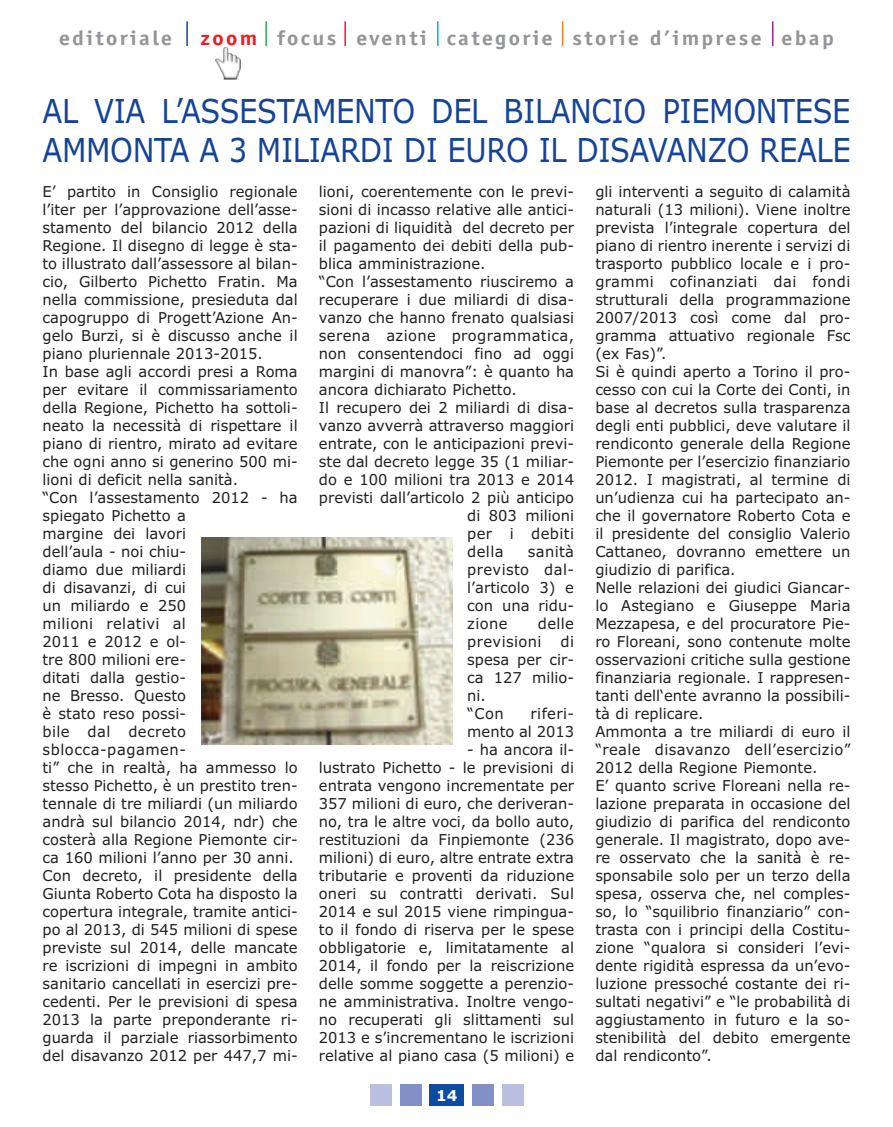
<style>
.page{position:relative;width:893px;height:1127px;background:#fff}
.page>*{position:absolute;margin:0;border:0;box-sizing:border-box;transform-origin:0 0}
.t1{font:33px/39px "Verdana";letter-spacing:-.015em;color:#154398;scale:.88 1}
.t2{font:700 21px "Officina Sans";letter-spacing:.105em;color:#939598;scale:1.1 1}
.t3{font:15px/18px "Verdana";color:#231f20}
.t4{font:15px/18px "Verdana";letter-spacing:.025em;color:#231f20}
.t5{font:700 15px "Verdana";color:#fff}
.s1{color:#ee1d23}
</style>
<div class="page">
<div style="left:430px;top:1084px;width:34px;height:22px;background:#0d4da1"></div>
<div style="left:400px;top:1084px;width:21px;height:22px;background:#838fc7"></div>
<div style="left:370px;top:1084px;width:22px;height:22px;background:#babfe0"></div>
<div style="left:472px;top:1084px;width:22px;height:22px;background:#838fc7"></div>
<div style="left:502px;top:1084px;width:21px;height:22px;background:#babfe0"></div>
<img style="left:215px;top:47px;width:26px;height:26px">
<hr style="left:186px;top:21px;width:2px;height:25px;background:#154398">
<hr style="left:265px;top:21px;width:2px;height:25px;background:#23b24b">
<hr style="left:344px;top:21px;width:2px;height:25px;background:#ee1d23">
<hr style="left:437px;top:21px;width:2px;height:25px;background:#00aeef">
<svg style="left:562px;top:21px;width:1px;height:25px"></svg>
<svg style="left:772px;top:21px;width:1px;height:25px"></svg>
<img style="left:201px;top:537px;width:251px;height:207px">
<h2 class="t2" style="left:59px;top:30px;width:104px">editoriale</h2>
<h2 class="t2" style="left:201px;top:30px;width:577px"><span class="s1">zoom</span> focus eventi categorie storie d’imprese ebap</h2>
<h1 class="t1" style="left:43px;top:95px;width:920px">AL VIA L’ASSESTAMENTO DEL BILANCIO PIEMONTESE<br>AMMONTA A 3 MILIARDI DI EURO IL DISAVANZO REALE</h1>
<p class="t3" style="left:43px;top:184px;width:257px">E’ partito in Consiglio regionale l’iter per l’approvazione dell’asse&shy;stamento del bilancio 2012 della<br>Regione. Il disegno di legge è sta&shy;to illustrato dall’assessore al bilan&shy;cio, Gilberto Pichetto Fratin. Ma nella commissione, presieduta dal capogruppo di Progett’Azione An&shy;gelo Burzi, si è discusso anche il piano pluriennale 2013-2015.<br>In base agli accordi presi a Roma per evitare il commissariamento della Regione, Pichetto ha sottoli&shy;neato la necessità di rispettare il piano di rientro, mirato ad evitare che ogni anno si generino 500 mi&shy;lioni di deficit nella sanità.<br>“Con l’assestamento 2012 - ha spiegato Pichetto a<br>margine dei lavori<br>dell’aula - noi chiu-<br>diamo due miliardi<br>di disavanzi, di cui<br>un miliardo e 250<br>milioni relativi al<br>2011 e 2012 e ol-<br>tre 800 milioni ere-<br>ditati dalla gestio-<br>ne Bresso. Questo<br>è stato reso possi-<br>bile dal decreto sblocca-pagamen-<br>ti” che in realtà, ha ammesso lo stesso Pichetto, è un prestito tren&shy;tennale di tre miliardi (un miliardo andrà sul bilancio 2014, ndr) che costerà alla Regione Piemonte cir&shy;ca 160 milioni l’anno per 30 anni.<br>Con decreto, il presidente della<br>Giunta Roberto Cota ha disposto la copertura integrale, tramite antici&shy;po al 2013, di 545 milioni di spese previste sul 2014, delle mancate re iscrizioni di impegni in ambito sanitario cancellati in esercizi pre&shy;cedenti. Per le previsioni di spesa<br>2013 la parte preponderante ri&shy;guarda il parziale riassorbimento del disavanzo 2012 per 447,7 mi-</p>
<p class="t3" style="left:319px;top:184px;width:257px">lioni, coerentemente con le previ-</p>
<p class="t3" style="left:595px;top:184px;width:257px">gli interventi a seguito di calamità naturali (13 milioni). Viene inoltre prevista l’integrale copertura del piano di rientro inerente i servizi di trasporto pubblico locale e i pro&shy;grammi cofinanziati dai fondi strutturali della programmazione 2007/2013 così come dal pro&shy;gramma attuativo regionale Fsc (ex Fas)”.<br>Si è quindi aperto a Torino il pro&shy;cesso con cui la Corte dei Conti, in base al decretos sulla trasparenza degli enti pubblici, deve valutare il rendiconto generale della Regione Piemonte per l’esercizio finanziario 2012. I magistrati, al termine di un’udienza cui ha partecipato an&shy;che il governatore Roberto Cota e il presidente del consiglio Valerio Cattaneo, dovranno emettere un giudizio di parifica.<br>Nelle relazioni dei giudici Giancar&shy;lo Astegiano e Giuseppe Maria Mezzapesa, e del procuratore Pie&shy;ro Floreani, sono contenute molte osservazioni critiche sulla gestione finanziaria regionale. I rappresen&shy;tanti dell‘ente avranno la possibili&shy;tà di replicare.<br>Ammonta a tre miliardi di euro il “reale disavanzo dell’esercizio” 2012 della Regione Piemonte.<br>E’ quanto scrive Floreani nella re&shy;lazione preparata in occasione del giudizio di parifica del rendiconto generale. Il magistrato, dopo ave&shy;re osservato che la sanità è re&shy;sponsabile solo per un terzo della spesa, osserva che, nel comples&shy;so, lo “squilibrio finanziario” con&shy;trasta con i principi della Costitu&shy;zione “qualora si consideri l’evi&shy;dente rigidità espressa da un’evo&shy;luzione pressoché costante dei ri&shy;sultati negativi” e “le probabilità di aggiustamento in futuro e la so&shy;stenibilità del debito emergente dal rendiconto”.</p>
<p class="t3" style="left:319px;top:202px;width:257px">sioni di incasso relative alle antici-</p>
<p class="t3" style="left:319px;top:220px;width:257px">pazioni di liquidità del decreto per</p>
<p class="t3" style="left:319px;top:238px;width:257px">il pagamento dei debiti della pub-</p>
<p class="t3" style="left:319px;top:256px;width:168px">blica amministrazione.</p>
<p class="t3" style="left:319px;top:274px;width:257px">“Con l’assestamento riusciremo a</p>
<p class="t3" style="left:319px;top:292px;width:257px">recuperare i due miliardi di disa-</p>
<p class="t3" style="left:319px;top:310px;width:257px">vanzo che hanno frenato qualsiasi</p>
<p class="t4" style="left:319px;top:328px;width:257px">serena azione programmatica,</p>
<p class="t3" style="left:319px;top:346px;width:257px">non consentendoci fino ad oggi</p>
<p class="t3" style="left:319px;top:364px;width:257px">margini di manovra”: è quanto ha</p>
<p class="t3" style="left:319px;top:382px;width:199px">ancora dichiarato Pichetto.</p>
<p class="t3" style="left:319px;top:400px;width:257px">Il recupero dei 2 miliardi di disa-</p>
<p class="t3" style="left:319px;top:418px;width:257px">vanzo avverrà attraverso maggiori</p>
<p class="t3" style="left:319px;top:436px;width:257px">entrate, con le anticipazioni previ-</p>
<p class="t3" style="left:319px;top:454px;width:257px">ste dal decreto legge 35 (1 miliar-</p>
<p class="t3" style="left:319px;top:472px;width:257px">do e 100 milioni tra 2013 e 2014</p>
<p class="t3" style="left:319px;top:490px;width:257px">previsti dall’articolo 2 più anticipo</p>
<p class="t3" style="left:467px;top:508px;width:108px">di 803 milioni</p>
<p class="t4" style="left:467px;top:526px;width:108px">per i debiti</p>
<p class="t3" style="left:467px;top:544px;width:38px">della</p>
<p class="t3" style="left:467px;top:544px;width:108px;text-align:justify;text-indent:60px">sanità previsto dal&shy;l’articolo 3) e con una ridu&shy;zione</p>
<p class="t4" style="left:467px;top:616px;width:108px;text-indent:71px">delle previsioni</p>
<p class="t3" style="left:467px;top:634px;width:108px;text-indent:93px">di spesa per cir&shy;ca 127 milio&shy;ni.<br>“Con</p>
<p class="t3" style="left:467px;top:706px;width:108px;text-align:right">riferi-<br>mento al 2013</p>
<p class="t3" style="left:319px;top:742px;width:257px;text-align:justify;text-indent:148px">- ha ancora il&shy;lustrato Pichetto - le previsioni di entrata vengono incrementate per 357 milioni di euro, che deriveran&shy;no, tra le altre voci, da bollo auto, restituzioni da Finpiemonte (236 milioni) di euro, altre entrate extra tributarie e proventi da riduzione oneri su contratti derivati. Sul 2014 e sul 2015 viene rimpingua&shy;to il fondo di riserva per le spese obbligatorie e, limitatamente al 2014, il fondo per la reiscrizione delle somme soggette a perenzio&shy;ne amministrativa. Inoltre vengo&shy;no recuperati gli slittamenti sul 2013 e s’incrementano le iscrizioni relative al piano casa (5 milioni) e</p>
<p class="t5" style="left:436px;top:1089px;width:23px">14</p>
</div>
